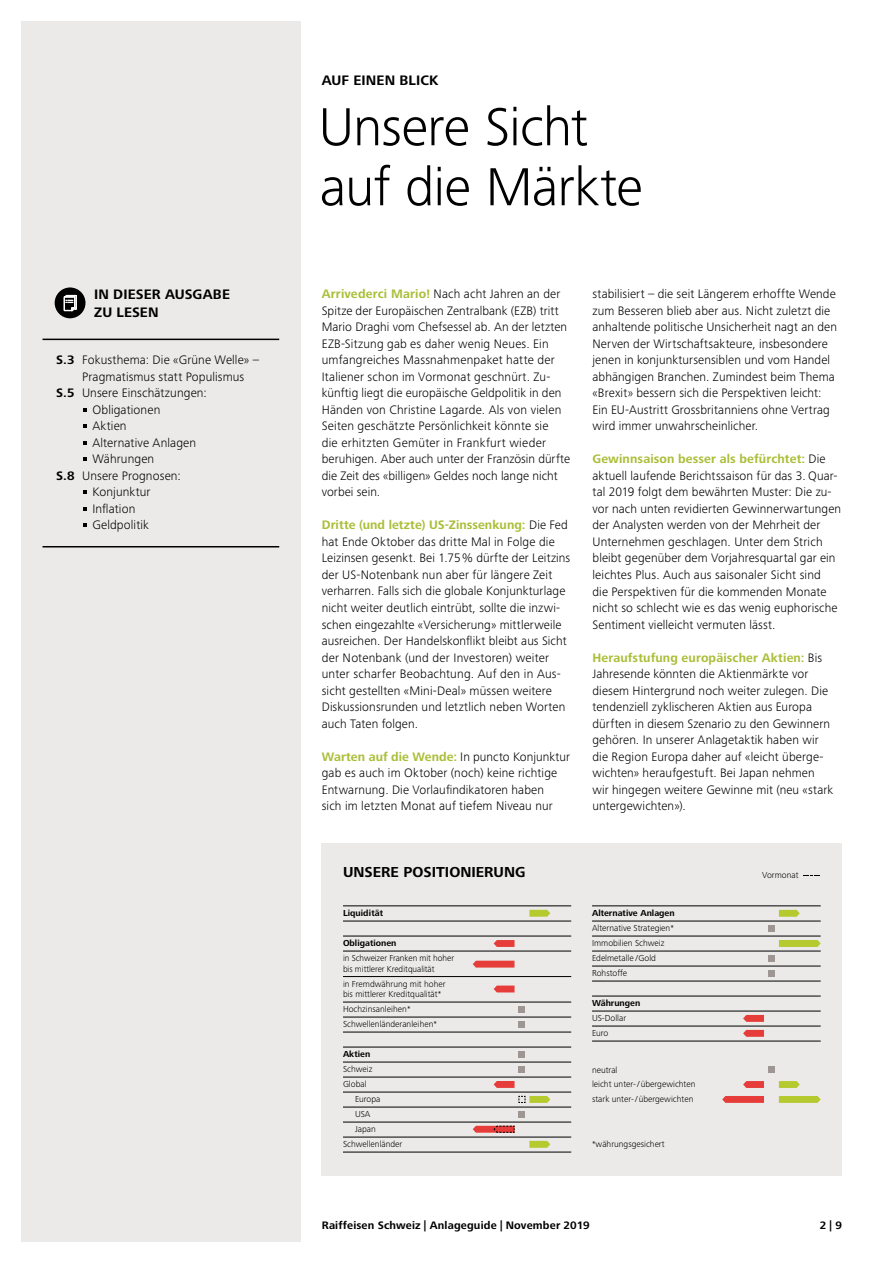
<style>
.page{position:relative;width:893px;height:1263px;background:#fff}
.page>*{position:absolute;margin:0;border:0;box-sizing:border-box;transform-origin:0 0}
.t1{font:300 55.5px/60px "Frutiger Next Pro";letter-spacing:-.015em;color:#000}
.t2{font:700 15px "Frutiger Next Pro";color:#000}
.t3{font:700 14.25px/18px "Frutiger Next Pro";letter-spacing:.01em;color:#000}
.t4{font:300 12.75px/16.5px "Frutiger Next Pro";letter-spacing:.01em;color:#000}
.t5{font:700 11.25px "Frutiger Next Pro";letter-spacing:.015em;color:#000}
.t6{font:300 9px/15px "Frutiger Next Pro";color:#000}
.t7{font:700 9px "Frutiger Next Pro";color:#000}
.s1{font-weight:700}
.s2{font-weight:700;color:#aabe37}
</style>
<div class="page">
<div style="left:21px;top:21px;width:279px;height:1221px;background:#ebeae9"></div>
<svg style="left:83px;top:408px;width:4px;height:4px"></svg>
<svg style="left:83px;top:424px;width:4px;height:4px"></svg>
<svg style="left:83px;top:441px;width:4px;height:4px"></svg>
<svg style="left:83px;top:457px;width:4px;height:4px"></svg>
<svg style="left:83px;top:490px;width:4px;height:4px"></svg>
<svg style="left:83px;top:507px;width:4px;height:4px"></svg>
<svg style="left:83px;top:523px;width:4px;height:4px"></svg>
<hr style="left:43px;top:339px;width:236px;height:1px;background:#000">
<hr style="left:43px;top:546px;width:236px;height:1px;background:#000">
<div style="left:55px;top:287px;width:30px;height:31px;background:#000;border-radius:50%"></div>
<svg style="left:64px;top:295px;width:13px;height:16px"></svg>
<div style="left:322px;top:843px;width:520px;height:332px;background:#ebeae9"></div>
<hr style="left:592px;top:905px;width:229px;height:1px;background:#000">
<hr style="left:592px;top:921px;width:229px;height:1px;background:#000">
<hr style="left:592px;top:936px;width:229px;height:1px;background:#000">
<hr style="left:592px;top:951px;width:229px;height:1px;background:#000">
<hr style="left:592px;top:966px;width:229px;height:1px;background:#000">
<hr style="left:592px;top:981px;width:229px;height:1px;background:#000">
<hr style="left:592px;top:996px;width:229px;height:1px;background:#000">
<hr style="left:592px;top:1011px;width:229px;height:1px;background:#000">
<hr style="left:592px;top:1026px;width:229px;height:1px;background:#000">
<hr style="left:592px;top:1041px;width:229px;height:1px;background:#000">
<hr style="left:343px;top:905px;width:228px;height:1px;background:#000">
<hr style="left:343px;top:921px;width:228px;height:1px;background:#000">
<hr style="left:343px;top:936px;width:228px;height:1px;background:#000">
<hr style="left:343px;top:951px;width:228px;height:1px;background:#000">
<hr style="left:343px;top:976px;width:228px;height:1px;background:#000">
<hr style="left:343px;top:1002px;width:228px;height:1px;background:#000">
<hr style="left:343px;top:1017px;width:228px;height:1px;background:#000">
<hr style="left:343px;top:1032px;width:228px;height:1px;background:#000">
<hr style="left:343px;top:1047px;width:228px;height:1px;background:#000">
<hr style="left:343px;top:1062px;width:228px;height:1px;background:#000">
<hr style="left:343px;top:1077px;width:228px;height:1px;background:#000">
<hr style="left:343px;top:1092px;width:228px;height:1px;background:#000">
<hr style="left:343px;top:1107px;width:228px;height:1px;background:#000">
<hr style="left:343px;top:1122px;width:228px;height:1px;background:#000">
<hr style="left:343px;top:1137px;width:228px;height:1px;background:#000">
<hr style="left:343px;top:1152px;width:228px;height:1px;background:#000">
<svg style="left:529px;top:910px;width:21px;height:7px"></svg>
<svg style="left:529px;top:1141px;width:21px;height:7px"></svg>
<svg style="left:494px;top:985px;width:21px;height:7px"></svg>
<svg style="left:494px;top:1081px;width:21px;height:7px"></svg>
<svg style="left:743px;top:1015px;width:21px;height:7px"></svg>
<svg style="left:743px;top:1030px;width:21px;height:7px"></svg>
<svg style="left:494px;top:940px;width:21px;height:7px"></svg>
<div style="left:518px;top:1006px;width:7px;height:7px;background:#9d9693"></div>
<div style="left:518px;top:1021px;width:7px;height:7px;background:#9d9693"></div>
<div style="left:518px;top:1066px;width:7px;height:7px;background:#9d9693"></div>
<div style="left:518px;top:1051px;width:7px;height:7px;background:#9d9693"></div>
<div style="left:518px;top:1111px;width:7px;height:7px;background:#9d9693"></div>
<svg style="left:518px;top:1095px;width:32px;height:8px"></svg>
<div style="left:768px;top:925px;width:7px;height:7px;background:#9d9693"></div>
<div style="left:768px;top:970px;width:7px;height:7px;background:#9d9693"></div>
<div style="left:768px;top:955px;width:7px;height:7px;background:#9d9693"></div>
<svg style="left:779px;top:910px;width:21px;height:7px"></svg>
<svg style="left:779px;top:1096px;width:42px;height:7px"></svg>
<svg style="left:779px;top:940px;width:42px;height:7px"></svg>
<svg style="left:779px;top:1081px;width:21px;height:7px"></svg>
<svg style="left:722px;top:1096px;width:42px;height:7px"></svg>
<svg style="left:473px;top:961px;width:41px;height:6px"></svg>
<svg style="left:743px;top:1081px;width:21px;height:7px"></svg>
<div style="left:768px;top:1066px;width:7px;height:7px;background:#9d9693"></div>
<svg style="left:803px;top:875px;width:17px;height:1px"></svg>
<svg style="left:473px;top:1125px;width:42px;height:8px"></svg>
<p class="t3" style="left:94px;top:285px;width:137px">IN DIESER AUSGABE<br>ZU LESEN</p>
<p class="t4" style="left:56px;top:352px;width:205px"><span class="s1">S.3</span> Fokusthema: Die «Grüne Welle» –</p>
<p class="t4" style="left:82px;top:368px;width:164px">Pragmatismus statt Populismus</p>
<p class="t4" style="left:56px;top:385px;width:152px"><span class="s1">S.5</span> Unsere Einschätzungen:</p>
<p class="t4" style="left:92px;top:401px;width:70px">Obligationen</p>
<p class="t4" style="left:92px;top:418px;width:36px">Aktien</p>
<p class="t4" style="left:92px;top:434px;width:105px">Alternative Anlagen</p>
<p class="t4" style="left:92px;top:451px;width:63px">Währungen</p>
<p class="t4" style="left:56px;top:467px;width:126px"><span class="s1">S.8</span> Unsere Prognosen:</p>
<p class="t4" style="left:92px;top:484px;width:60px">Konjunktur</p>
<p class="t4" style="left:92px;top:500px;width:45px">Inflation</p>
<p class="t4" style="left:92px;top:517px;width:58px">Geldpolitik</p>
<p class="t3" style="left:322px;top:72px;width:118px">AUF EINEN BLICK</p>
<h1 class="t1" style="left:319px;top:97px;width:326px">Unsere Sicht auf die Märkte</h1>
<p class="t4" style="left:322px;top:286px;width:250px"><span class="s2">Arrivederci Mario!</span> Nach acht Jahren an der Spitze der Europäischen Zentralbank (EZB) tritt Mario Draghi vom Chefsessel ab. An der letzten EZB-Sitzung gab es daher wenig Neues. Ein umfangreiches Massnahmenpaket hatte der Italiener schon im Vormonat geschnürt. Zu&shy;künftig liegt die europäische Geldpolitik in den Händen von Christine Lagarde. Als von vielen Seiten geschätzte Persönlichkeit könnte sie<br>die erhitzten Gemüter in Frankfurt wieder beruhigen. Aber auch unter der Französin dürfte die Zeit des «billigen» Geldes noch lange nicht vorbei sein.</p>
<p class="t4" style="left:322px;top:517px;width:250px"><span class="s2">Dritte (und letzte) US-Zinssenkung:</span> Die Fed hat Ende Oktober das dritte Mal in Folge die Leizinsen gesenkt. Bei 1.75% dürfte der Leitzins der US-Notenbank nun aber für längere Zeit verharren. Falls sich die globale Konjunkturlage nicht weiter deutlich eintrübt, sollte die inzwi&shy;schen eingezahlte «Versicherung» mittlerweile ausreichen. Der Handelskonflikt bleibt aus Sicht der Notenbank (und der Investoren) weiter unter scharfer Beobachtung. Auf den in Aus&shy;sicht gestellten «Mini-Deal» müssen weitere Diskussionsrunden und letztlich neben Worten auch Taten folgen.</p>
<p class="t4" style="left:322px;top:748px;width:250px"><span class="s2">Warten auf die Wende:</span> In puncto Konjunktur gab es auch im Oktober (noch) keine richtige Entwarnung. Die Vorlaufindikatoren haben<br>sich im letzten Monat auf tiefem Niveau nur</p>
<p class="t2" style="left:343px;top:864px;width:184px">UNSERE POSITIONIERUNG</p>
<p class="t7" style="left:343px;top:908px;width:42px">Liquidität</p>
<p class="t7" style="left:343px;top:938px;width:55px">Obligationen</p>
<p class="t6" style="left:343px;top:953px;width:113px;line-height:10.5px">in Schweizer Franken mit hoher bis mittlerer Kreditqualität</p>
<p class="t6" style="left:343px;top:978px;width:104px;line-height:10.5px">in Fremdwährung mit hoher bis mittlerer Kreditqualität*</p>
<p class="t6" style="left:343px;top:1002px;width:96px">Hochzinsanleihen*<br>Schwellenländeranleihen*</p>
<p class="t7" style="left:343px;top:1049px;width:29px">Aktien</p>
<p class="t6" style="left:343px;top:1062px;width:31px">Schweiz</p>
<p class="t6" style="left:343px;top:1077px;width:25px">Global</p>
<p class="t6" style="left:355px;top:1092px;width:27px">Europa</p>
<p class="t6" style="left:355px;top:1107px;width:17px">USA</p>
<p class="t6" style="left:355px;top:1122px;width:22px">Japan</p>
<p class="t6" style="left:343px;top:1137px;width:61px">Schwellenländer</p>
<p class="t4" style="left:592px;top:286px;width:246px">stabilisiert – die seit Längerem erhoffte Wende zum Besseren blieb aber aus. Nicht zuletzt die anhaltende politische Unsicherheit nagt an den Nerven der Wirtschaftsakteure, insbesondere jenen in konjunktursensiblen und vom Handel abhängigen Branchen. Zumindest beim Thema «Brexit» bessern sich die Perspektiven leicht:<br>Ein EU-Austritt Grossbritanniens ohne Vertrag wird immer unwahrscheinlicher.</p>
<p class="t4" style="left:592px;top:451px;width:250px"><span class="s2">Gewinnsaison besser als befürchtet:</span> Die aktuell laufende Berichtssaison für das 3. Quar&shy;tal 2019 folgt dem bewährten Muster: Die zu&shy;vor nach unten revidierten Gewinnerwartungen der Analysten werden von der Mehrheit der Unternehmen geschlagen. Unter dem Strich bleibt gegenüber dem Vorjahresquartal gar ein leichtes Plus. Auch aus saisonaler Sicht sind<br>die Perspektiven für die kommenden Monate nicht so schlecht wie es das wenig euphorische Sentiment vielleicht vermuten lässt.</p>
<p class="t4" style="left:592px;top:649px;width:242px"><span class="s2">Heraufstufung europäischer Aktien:</span> Bis Jahresende könnten die Aktienmärkte vor diesem Hintergrund noch weiter zulegen. Die tendenziell zyklischeren Aktien aus Europa dürften in diesem Szenario zu den Gewinnern gehören. In unserer Anlagetaktik haben wir die Region Europa daher auf «leicht überge&shy;wichten» heraufgestuft. Bei Japan nehmen wir hingegen weitere Gewinne mit (neu «stark untergewichten»).</p>
<p class="t7" style="left:592px;top:908px;width:84px">Alternative Anlagen</p>
<p class="t6" style="left:592px;top:921px;width:83px">Alternative Strategien*<br>Immobilien Schweiz<br>Edelmetalle /Gold<br>Rohstoffe</p>
<p class="t7" style="left:592px;top:998px;width:50px">Währungen</p>
<p class="t6" style="left:592px;top:1011px;width:36px">US-Dollar<br>Euro</p>
<p class="t6" style="left:592px;top:1062px;width:105px">neutral<br>leicht unter-/übergewichten stark unter-/übergewichten</p>
<p class="t6" style="left:592px;top:1136px;width:74px">*währungsgesichert</p>
<p class="t6" style="left:762px;top:867px;width:38px">Vormonat</p>
<p class="t5" style="left:322px;top:1219px;width:269px">Raiffeisen Schweiz | Anlageguide | November 2019</p>
<p class="t5" style="left:820px;top:1219px;width:24px">2 | 9</p>
</div>
